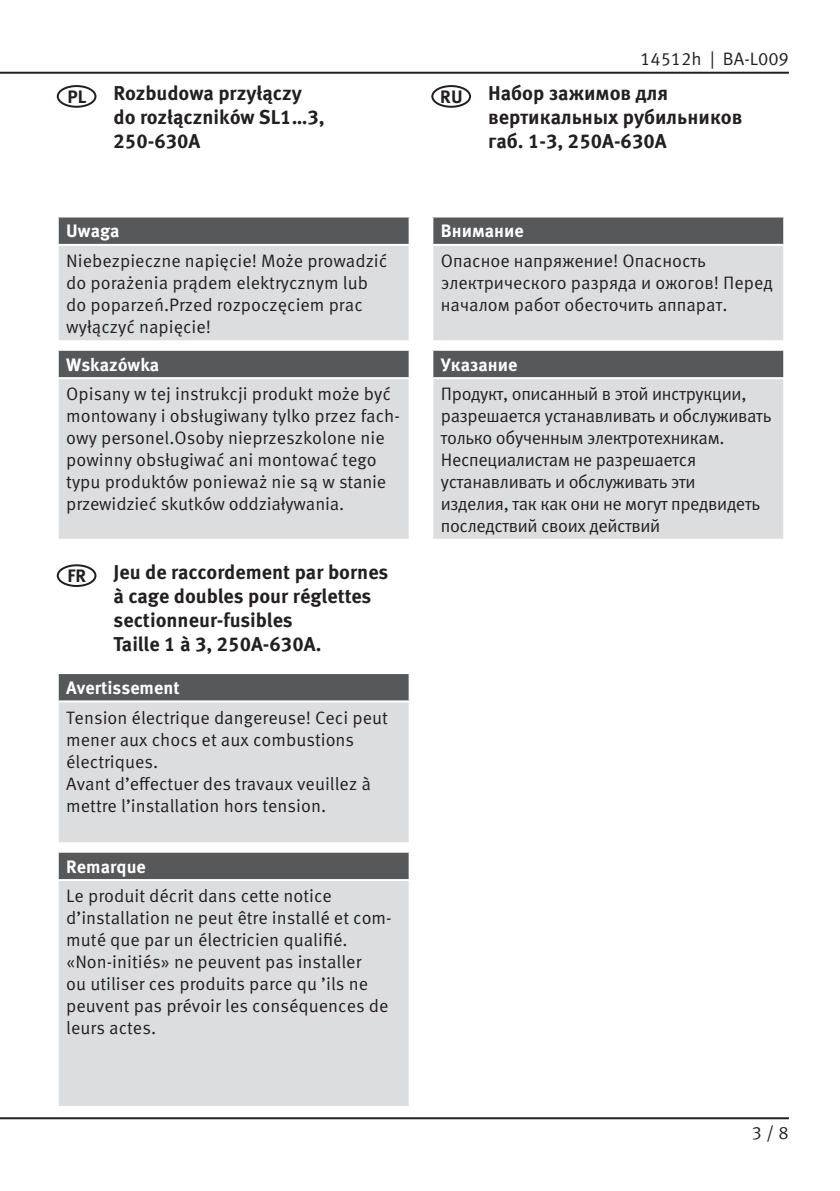
<style>
.page{position:relative;width:840px;height:1191px;background:#fff}
.page>*{position:absolute;margin:0;border:0;box-sizing:border-box;transform-origin:0 0}
.t1{font:700 20px/24px "Meta Pro";color:#231f20}
.t2{font:18px/22px "Meta Pro";color:#231f20}
.t3{font:18px/22px "Meta Pro";letter-spacing:-.02em;color:#231f20}
.t4{font:700 18px "Meta Pro";color:#fff}
.t5{font:700 18px "Meta Pro";color:#231f20}
</style>
<div class="page">
<hr style="left:0;top:1117px;width:788px;height:2px;background:#231f20">
<hr style="left:0;top:72px;width:788px;height:2px;background:#231f20">
<div style="left:57px;top:564px;width:39px;height:23px;border:2px solid #231f20;border-radius:50%"></div>
<div style="left:431px;top:85px;width:40px;height:23px;border:2px solid #231f20;border-radius:50%"></div>
<div style="left:57px;top:85px;width:39px;height:23px;border:2px solid #231f20;border-radius:50%"></div>
<div style="left:432px;top:216px;width:351px;height:29px;background:#57585a"></div>
<div style="left:432px;top:245px;width:351px;height:96px;background:#dcdddf"></div>
<hr style="left:431px;top:215px;width:353px;height:2px;background:#fff">
<hr style="left:431px;top:217px;width:2px;height:27px;background:#fff">
<hr style="left:782px;top:217px;width:2px;height:27px;background:#fff">
<hr style="left:431px;top:244px;width:353px;height:2px;background:#fff">
<hr style="left:431px;top:246px;width:2px;height:94px;background:#fff">
<hr style="left:782px;top:246px;width:2px;height:94px;background:#fff">
<hr style="left:431px;top:340px;width:353px;height:2px;background:#fff">
<div style="left:58px;top:216px;width:351px;height:29px;background:#57585a"></div>
<div style="left:58px;top:245px;width:351px;height:96px;background:#dcdddf"></div>
<hr style="left:57px;top:215px;width:353px;height:2px;background:#fff">
<hr style="left:57px;top:217px;width:2px;height:27px;background:#fff">
<hr style="left:408px;top:217px;width:2px;height:27px;background:#fff">
<hr style="left:57px;top:244px;width:353px;height:2px;background:#fff">
<hr style="left:57px;top:246px;width:2px;height:94px;background:#fff">
<hr style="left:408px;top:246px;width:2px;height:94px;background:#fff">
<hr style="left:57px;top:340px;width:353px;height:2px;background:#fff">
<div style="left:432px;top:350px;width:351px;height:28px;background:#57585a"></div>
<div style="left:432px;top:378px;width:351px;height:162px;background:#dcdddf"></div>
<hr style="left:431px;top:379px;width:2px;height:160px;background:#fff">
<hr style="left:782px;top:379px;width:2px;height:160px;background:#fff">
<hr style="left:431px;top:539px;width:353px;height:2px;background:#fff">
<hr style="left:431px;top:349px;width:353px;height:2px;background:#fff">
<hr style="left:431px;top:351px;width:2px;height:26px;background:#fff">
<hr style="left:782px;top:351px;width:2px;height:26px;background:#fff">
<hr style="left:431px;top:377px;width:353px;height:2px;background:#fff">
<div style="left:58px;top:350px;width:351px;height:28px;background:#57585a"></div>
<div style="left:58px;top:378px;width:351px;height:162px;background:#dcdddf"></div>
<hr style="left:57px;top:379px;width:2px;height:160px;background:#fff">
<hr style="left:408px;top:379px;width:2px;height:160px;background:#fff">
<hr style="left:57px;top:539px;width:353px;height:2px;background:#fff">
<hr style="left:57px;top:349px;width:353px;height:2px;background:#fff">
<hr style="left:57px;top:351px;width:2px;height:26px;background:#fff">
<hr style="left:408px;top:351px;width:2px;height:26px;background:#fff">
<hr style="left:57px;top:377px;width:353px;height:2px;background:#fff">
<div style="left:58px;top:851px;width:351px;height:29px;background:#57585a"></div>
<div style="left:58px;top:880px;width:351px;height:227px;background:#dcdddf"></div>
<hr style="left:57px;top:881px;width:2px;height:225px;background:#fff">
<hr style="left:408px;top:881px;width:2px;height:225px;background:#fff">
<hr style="left:57px;top:1106px;width:353px;height:2px;background:#fff">
<hr style="left:57px;top:850px;width:353px;height:2px;background:#fff">
<hr style="left:57px;top:852px;width:2px;height:27px;background:#fff">
<hr style="left:408px;top:852px;width:2px;height:27px;background:#fff">
<hr style="left:57px;top:879px;width:353px;height:2px;background:#fff">
<div style="left:58px;top:673px;width:351px;height:28px;background:#57585a"></div>
<div style="left:58px;top:701px;width:351px;height:142px;background:#dcdddf"></div>
<hr style="left:57px;top:672px;width:353px;height:2px;background:#fff">
<hr style="left:57px;top:674px;width:2px;height:26px;background:#fff">
<hr style="left:408px;top:674px;width:2px;height:26px;background:#fff">
<hr style="left:57px;top:700px;width:353px;height:2px;background:#fff">
<hr style="left:57px;top:702px;width:2px;height:140px;background:#fff">
<hr style="left:408px;top:702px;width:2px;height:140px;background:#fff">
<hr style="left:57px;top:842px;width:353px;height:2px;background:#fff">
<p class="t2" style="left:639px;top:48px;width:150px">14512h | BA-L009</p>
<p class="t1" style="left:113px;top:81px;width:213px">Rozbudowa przyłączy do rozłączników SL1…3,<br>250-630A</p>
<p class="t1" style="left:488px;top:81px;width:256px">Набор зажимов для вертикальных рубильников габ. 1-3, 250A-630A</p>
<p class="t5" style="left:67px;top:85px;width:20px">PL</p>
<p class="t5" style="left:440px;top:85px;width:24px">RU</p>
<p class="t4" style="left:66px;top:220px;width:55px">Uwaga</p>
<p class="t2" style="left:66px;top:250px;width:322px">Niebezpieczne napięcie! Może prowadzić do porażenia prądem elektrycznym lub do poparzeń.Przed rozpoczęciem prac wyłączyć napięcie!</p>
<p class="t4" style="left:66px;top:353px;width:94px">Wskazówka</p>
<p class="t2" style="left:66px;top:383px;width:335px">Opisany w tej instrukcji produkt może być montowany i obsługiwany tylko przez fach&shy;owy personel.Osoby nieprzeszkolone nie powinny obsługiwać ani montować tego typu produktów ponieważ nie są w stanie przewidzieć skutków oddziaływania.</p>
<p class="t5" style="left:67px;top:564px;width:20px">FR</p>
<p class="t1" style="left:113px;top:560px;width:276px">Jeu de raccordement par bornes à cage doubles pour réglettes sectionneur-fusibles<br>Taille 1 à 3, 250A-630A.</p>
<p class="t4" style="left:66px;top:676px;width:115px">Avertissement</p>
<p class="t2" style="left:66px;top:706px;width:323px">Tension électrique dangereuse! Ceci peut mener aux chocs et aux combustions électriques.<br>Avant d’effectuer des travaux veuillez à mettre l’installation hors tension.</p>
<p class="t4" style="left:66px;top:855px;width:81px">Remarque</p>
<p class="t2" style="left:66px;top:885px;width:327px">Le produit décrit dans cette notice d’installation ne peut être installé et com&shy;muté que par un électricien qualifié. «Non-initiés» ne peuvent pas installer<br>ou utiliser ces produits parce qu ’ils ne peuvent pas prévoir les conséquences de leurs actes.</p>
<p class="t4" style="left:440px;top:220px;width:84px">Внимание</p>
<p class="t2" style="left:440px;top:250px;width:333px">Опасное напряжение! Опасность электрического разряда и ожогов! Перед началом работ обесточить аппарат.</p>
<p class="t4" style="left:440px;top:353px;width:78px">Указание</p>
<p class="t3" style="left:440px;top:383px;width:332px">Продукт, описанный в этой инструкции, разрешается устанавливать и обслуживать только обученным электротехникам.<br>Неспециалистам не разрешается устанавливать и обслуживать эти<br>изделия, так как они не могут предвидеть последствий своих действий</p>
<p class="t2" style="left:751px;top:1122px;width:38px">3 / 8</p>
</div>
